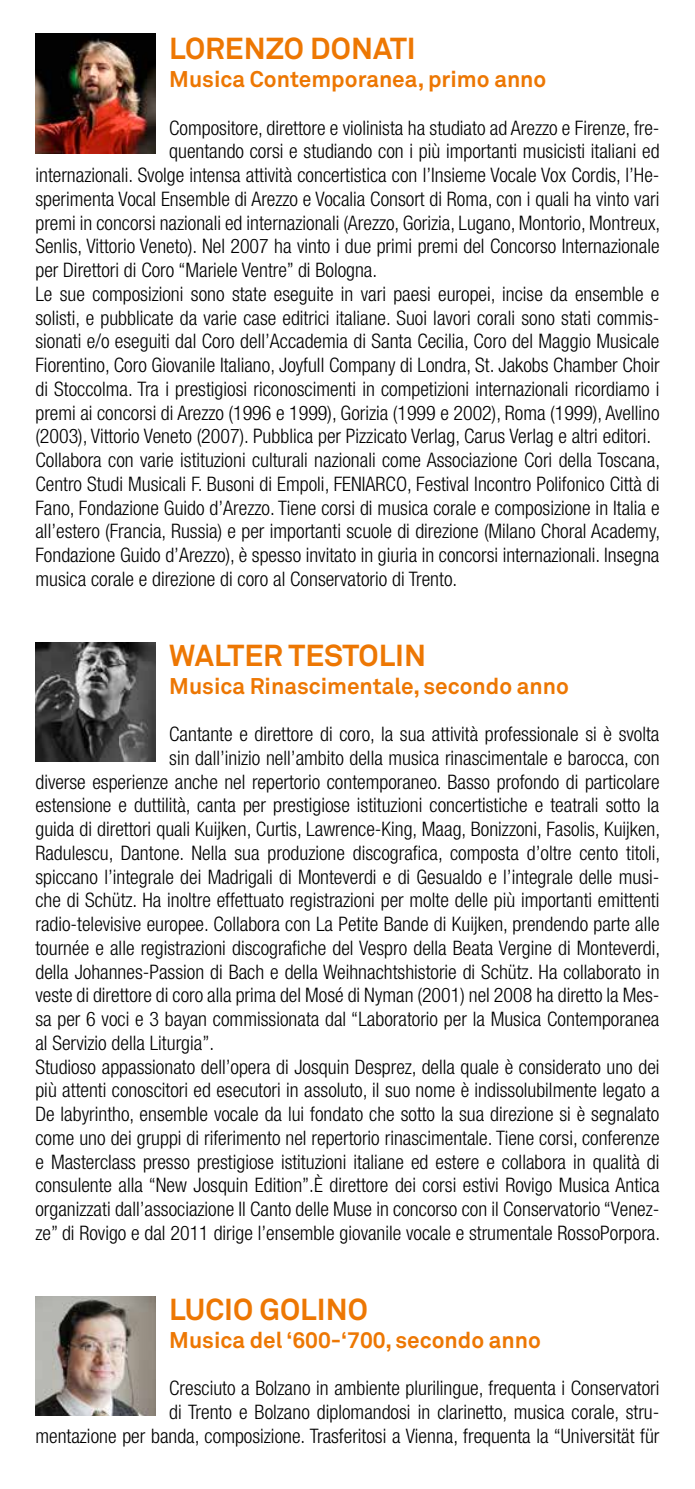
<style>
.page{position:relative;width:695px;height:1489px;background:#fff}
.page>*{position:absolute;margin:0;border:0;box-sizing:border-box;transform-origin:0 0}
.t1{font:700 30px "Akkurat";color:#ed7703}
.t2{font:700 22.5px "Akkurat";color:#ed7703}
.t3{font:300 condensed 20px/23.8px "Helvetica Neue";color:#000;text-align:right}
</style>
<div class="page">
<img style="left:35px;top:34px;width:120px;height:119px">
<img style="left:35px;top:642px;width:120px;height:119px">
<img style="left:35px;top:1296px;width:120px;height:119px">
<h1 class="t1" style="left:169px;top:30px;width:248px">LORENZO DONATI</h1>
<p class="t2" style="left:169px;top:65px;width:378px">Musica Contemporanea, primo anno</p>
<p class="t3" style="left:169px;top:115px;width:491px">Compositore, direttore e violinista ha studiato ad Arezzo e Firenze, fre-</p>
<p class="t3" style="left:169px;top:139px;width:491px">quentando corsi e studiando con i più importanti musicisti italiani ed</p>
<p class="t3" style="left:35px;top:163px;width:625px">internazionali. Svolge intensa attività concertistica con l’Insieme Vocale Vox Cordis, l’He-</p>
<p class="t3" style="left:35px;top:187px;width:625px">sperimenta Vocal Ensemble di Arezzo e Vocalia Consort di Roma, con i quali ha vinto vari</p>
<p class="t3" style="left:35px;top:210px;width:626px">premi in concorsi nazionali ed internazionali (Arezzo, Gorizia, Lugano, Montorio, Montreux,</p>
<p class="t3" style="left:35px;top:234px;width:625px">Senlis, Vittorio Veneto). Nel 2007 ha vinto i due primi premi del Concorso Internazionale</p>
<p class="t3" style="left:35px;top:258px;width:343px">per Direttori di Coro “Mariele Ventre” di Bologna.</p>
<p class="t3" style="left:35px;top:282px;width:625px">Le sue composizioni sono state eseguite in vari paesi europei, incise da ensemble e</p>
<p class="t3" style="left:35px;top:305px;width:625px">solisti, e pubblicate da varie case editrici italiane. Suoi lavori corali sono stati commis-</p>
<p class="t3" style="left:35px;top:329px;width:625px">sionati e/o eseguiti dal Coro dell’Accademia di Santa Cecilia, Coro del Maggio Musicale</p>
<p class="t3" style="left:35px;top:353px;width:625px">Fiorentino, Coro Giovanile Italiano, Joyfull Company di Londra, St. Jakobs Chamber Choir</p>
<p class="t3" style="left:35px;top:376px;width:625px">di Stoccolma. Tra i prestigiosi riconoscimenti in competizioni internazionali ricordiamo i</p>
<p class="t3" style="left:35px;top:400px;width:625px">premi ai concorsi di Arezzo (1996 e 1999), Gorizia (1999 e 2002), Roma (1999), Avellino</p>
<p class="t3" style="left:35px;top:424px;width:617px">(2003), Vittorio Veneto (2007). Pubblica per Pizzicato Verlag, Carus Verlag e altri editori.</p>
<p class="t3" style="left:35px;top:448px;width:626px">Collabora con varie istituzioni culturali nazionali come Associazione Cori della Toscana,</p>
<p class="t3" style="left:35px;top:471px;width:625px">Centro Studi Musicali F. Busoni di Empoli, FENIARCO, Festival Incontro Polifonico Città di</p>
<p class="t3" style="left:35px;top:495px;width:625px">Fano, Fondazione Guido d’Arezzo. Tiene corsi di musica corale e composizione in Italia e</p>
<p class="t3" style="left:35px;top:519px;width:626px">all’estero (Francia, Russia) e per importanti scuole di direzione (Milano Choral Academy,</p>
<p class="t3" style="left:35px;top:543px;width:625px">Fondazione Guido d’Arezzo), è spesso invitato in giuria in concorsi internazionali. Insegna</p>
<p class="t3" style="left:35px;top:566px;width:423px">musica corale e direzione di coro al Conservatorio di Trento.</p>
<h1 class="t1" style="left:169px;top:636px;width:258px">WALTER TESTOLIN</h1>
<p class="t2" style="left:169px;top:671px;width:401px">Musica Rinascimentale, secondo anno</p>
<p class="t3" style="left:169px;top:722px;width:491px">Cantante e direttore di coro, la sua attività professionale si è svolta</p>
<p class="t3" style="left:169px;top:745px;width:491px">sin dall’inizio nell’ambito della musica rinascimentale e barocca, con</p>
<p class="t3" style="left:35px;top:769px;width:625px">diverse esperienze anche nel repertorio contemporaneo. Basso profondo di particolare</p>
<p class="t3" style="left:35px;top:793px;width:625px">estensione e duttilità, canta per prestigiose istituzioni concertistiche e teatrali sotto la</p>
<p class="t3" style="left:35px;top:817px;width:626px">guida di direttori quali Kuijken, Curtis, Lawrence-King, Maag, Bonizzoni, Fasolis, Kuijken,</p>
<p class="t3" style="left:35px;top:840px;width:626px">Radulescu, Dantone. Nella sua produzione discografica, composta d’oltre cento titoli,</p>
<p class="t3" style="left:35px;top:864px;width:625px">spiccano l’integrale dei Madrigali di Monteverdi e di Gesualdo e l’integrale delle musi-</p>
<p class="t3" style="left:35px;top:888px;width:625px">che di Schütz. Ha inoltre effettuato registrazioni per molte delle più importanti emittenti</p>
<p class="t3" style="left:35px;top:912px;width:625px">radio-televisive europee. Collabora con La Petite Bande di Kuijken, prendendo parte alle</p>
<p class="t3" style="left:35px;top:935px;width:626px">tournée e alle registrazioni discografiche del Vespro della Beata Vergine di Monteverdi,</p>
<p class="t3" style="left:35px;top:959px;width:625px">della Johannes-Passion di Bach e della Weihnachtshistorie di Schütz. Ha collaborato in</p>
<p class="t3" style="left:35px;top:983px;width:625px">veste di direttore di coro alla prima del Mosé di Nyman (2001) nel 2008 ha diretto la Mes-</p>
<p class="t3" style="left:35px;top:1006px;width:625px">sa per 6 voci e 3 bayan commissionata dal “Laboratorio per la Musica Contemporanea</p>
<p class="t3" style="left:35px;top:1030px;width:180px">al Servizio della Liturgia”.</p>
<p class="t3" style="left:35px;top:1054px;width:625px">Studioso appassionato dell’opera di Josquin Desprez, della quale è considerato uno dei</p>
<p class="t3" style="left:35px;top:1078px;width:625px">più attenti conoscitori ed esecutori in assoluto, il suo nome è indissolubilmente legato a</p>
<p class="t3" style="left:35px;top:1101px;width:625px">De labyrintho, ensemble vocale da lui fondato che sotto la sua direzione si è segnalato</p>
<p class="t3" style="left:35px;top:1125px;width:625px">come uno dei gruppi di riferimento nel repertorio rinascimentale. Tiene corsi, conferenze</p>
<p class="t3" style="left:35px;top:1149px;width:625px">e Masterclass presso prestigiose istituzioni italiane ed estere e collabora in qualità di</p>
<p class="t3" style="left:35px;top:1173px;width:625px">consulente alla “New Josquin Edition”.È direttore dei corsi estivi Rovigo Musica Antica</p>
<p class="t3" style="left:35px;top:1196px;width:625px">organizzati dall’associazione Il Canto delle Muse in concorso con il Conservatorio “Venez-</p>
<p class="t3" style="left:35px;top:1220px;width:626px">ze” di Rovigo e dal 2011 dirige l’ensemble giovanile vocale e strumentale RossoPorpora.</p>
<h1 class="t1" style="left:169px;top:1290px;width:200px">LUCIO GOLINO</h1>
<p class="t2" style="left:169px;top:1325px;width:373px">Musica del ‘600-‘700, secondo anno</p>
<p class="t3" style="left:35px;top:1375px;width:625px">Cresciuto a Bolzano in ambiente plurilingue, frequenta i Conservatori<br>di Trento e Bolzano diplomandosi in clarinetto, musica corale, stru-<br>mentazione per banda, composizione. Trasferitosi a Vienna, frequenta la “Universität fü r</p>
</div>
